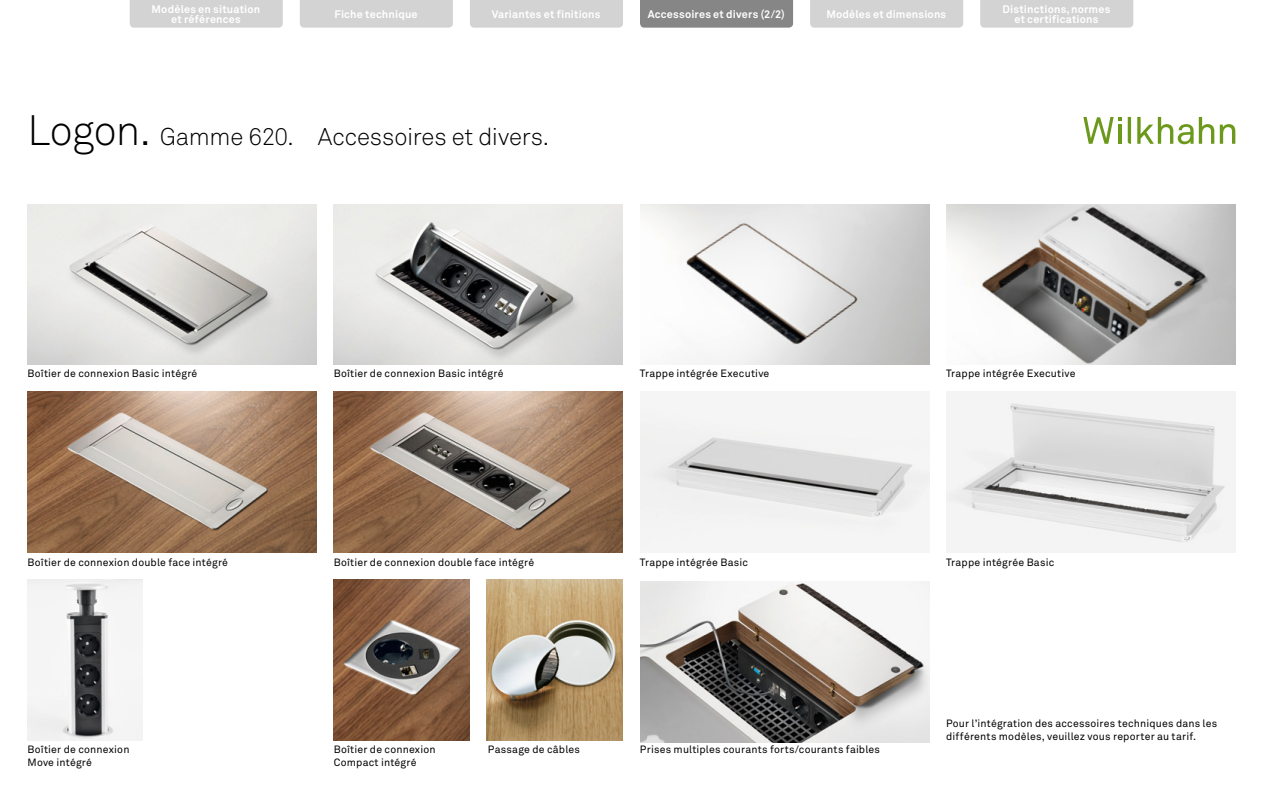
<style>
.page{position:relative;width:1263px;height:808px;background:#fff}
.page>*{position:absolute;margin:0;border:0;box-sizing:border-box;transform-origin:0 0}
.t1{font:300 24px "Akkurat Pro";letter-spacing:-.01em;color:#000}
.t2{font:700 10.8px/10.5px "Akkurat Pro";letter-spacing:.015em;color:#fff;text-align:center}
.t3{font:10.5px/13.5px "Akkurat Pro";letter-spacing:.02em;color:#000}
.s1{font-size:42px}
</style>
<div class="page">
<img style="left:28px;top:392px;width:289px;height:160px">
<img style="left:334px;top:392px;width:289px;height:160px">
<img style="left:946px;top:204px;width:289px;height:161px">
<img style="left:334px;top:579px;width:136px;height:161px">
<img style="left:28px;top:204px;width:289px;height:161px">
<img style="left:334px;top:204px;width:289px;height:161px">
<img style="left:640px;top:204px;width:289px;height:161px">
<img style="left:640px;top:402px;width:289px;height:150px">
<img style="left:28px;top:579px;width:114px;height:161px">
<img style="left:487px;top:579px;width:136px;height:161px">
<img style="left:640px;top:582px;width:289px;height:161px">
<img style="left:946px;top:392px;width:289px;height:160px">
<div style="left:130px;top:0;width:153px;height:28px;background:#d3d3d3"></div>
<div style="left:300px;top:0;width:153px;height:28px;background:#d3d3d3"></div>
<div style="left:470px;top:0;width:153px;height:28px;background:#d3d3d3"></div>
<div style="left:810px;top:0;width:153px;height:28px;background:#d3d3d3"></div>
<div style="left:980px;top:0;width:153px;height:28px;background:#d3d3d3"></div>
<div style="left:640px;top:0;width:153px;height:28px;background:#868686"></div>
<svg style="left:1083px;top:117px;width:39px;height:27px"></svg>
<hr style="left:1118px;top:125px;width:3px;height:19px;background:#6c991c">
<svg style="left:1128px;top:117px;width:3px;height:27px"></svg>
<svg style="left:1137px;top:117px;width:56px;height:27px"></svg>
<svg style="left:1199px;top:117px;width:15px;height:27px"></svg>
<svg style="left:1220px;top:124px;width:15px;height:20px"></svg>
<p class="t2" style="left:152px;top:4px;width:110px">Modèles en situation et références</p>
<p class="t2" style="left:334px;top:9px;width:85px">Fiche technique</p>
<p class="t2" style="left:492px;top:9px;width:110px">Variantes et finitions</p>
<p class="t2" style="left:826px;top:9px;width:121px">Modèles et dimensions</p>
<p class="t2" style="left:1002px;top:4px;width:109px">Distinctions,normes et certifications</p>
<p class="t2" style="left:648px;top:9px;width:138px">Accessoires et divers (2/2)</p>
<h1 class="t1" style="left:28px;top:122px;width:523px"><span class="s1">Logon.</span> Gamme 620. Accessoires et divers.</h1>
<p class="t3" style="left:28px;top:367px;width:171px">Boîtier de connexion Basic intégré</p>
<p class="t3" style="left:334px;top:367px;width:171px">Boîtier de connexion Basic intégré</p>
<p class="t3" style="left:640px;top:367px;width:131px">Trappe intégrée Executive</p>
<p class="t3" style="left:946px;top:367px;width:131px">Trappe intégrée Executive</p>
<p class="t3" style="left:28px;top:555px;width:202px">Boîtier de connexion double face intégré</p>
<p class="t3" style="left:334px;top:555px;width:202px">Boîtier de connexion double face intégré</p>
<p class="t3" style="left:640px;top:555px;width:110px">Trappe intégrée Basic</p>
<p class="t3" style="left:946px;top:555px;width:110px">Trappe intégrée Basic</p>
<p class="t3" style="left:946px;top:716px;width:273px">Pour l’intégration des accessoires techniques dans les différents modèles, veuillez vous reporter au tarif.</p>
<p class="t3" style="left:28px;top:742px;width:103px">Boîtier de connexion<br>Move intégré</p>
<p class="t3" style="left:488px;top:742px;width:94px">Passage de câbles</p>
<p class="t3" style="left:334px;top:742px;width:103px">Boîtier de connexion<br>Compact intégré</p>
<p class="t3" style="left:640px;top:742px;width:242px">Prises multiples courants forts/courants faibles</p>
</div>
